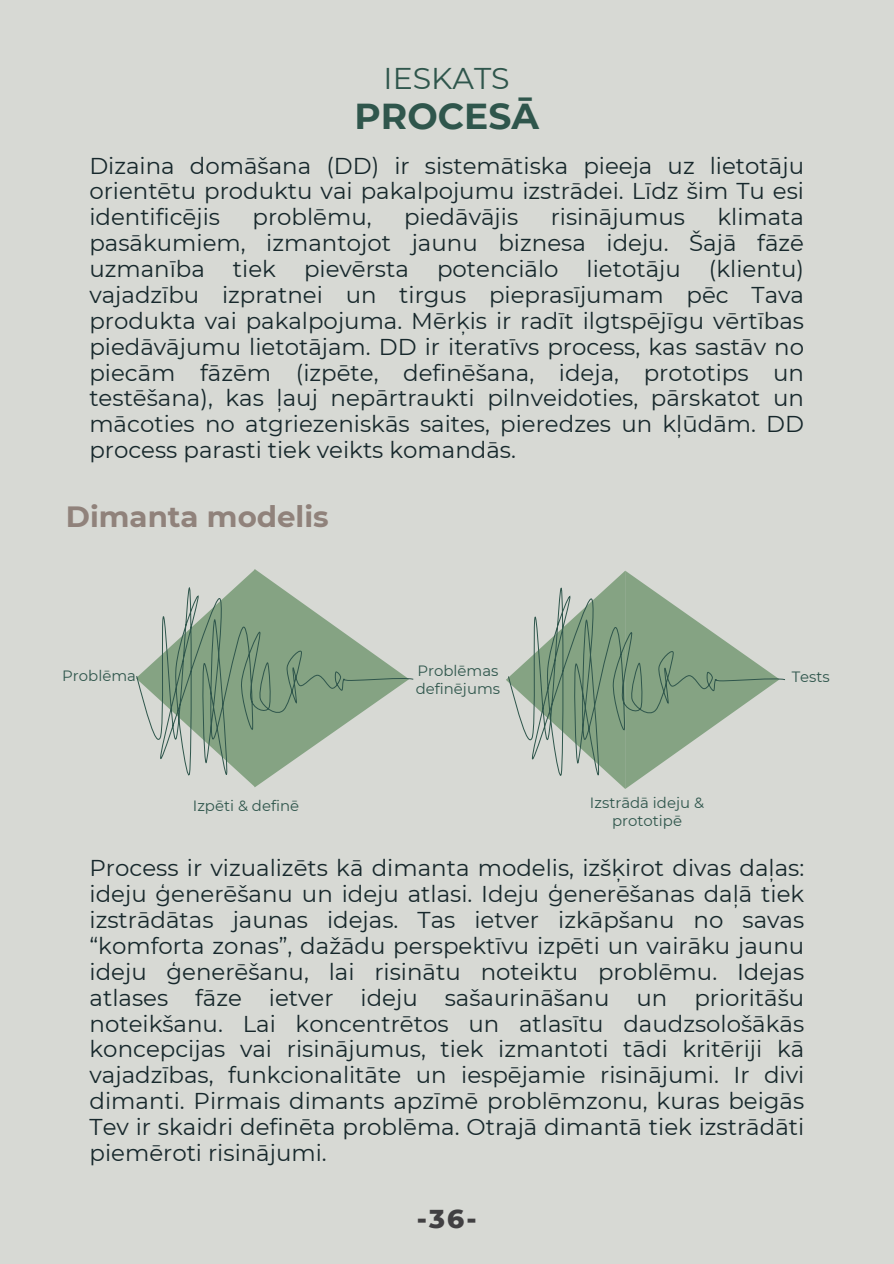
<style>
.page{position:relative;width:894px;height:1264px;background:#fff}
.page>*{position:absolute;margin:0;border:0;box-sizing:border-box;transform-origin:0 0}
.t1{font:700 36px "Montserrat";color:#2f564c}
.t2{font:30px "Montserrat";color:#2f564c}
.t3{font:700 29.25px "Montserrat";color:#90827b}
.t4{font:800 26.4px "Montserrat";color:#414042}
.t5{font:22.95px/25.8px "Montserrat";color:#17282c;text-align:justify}
.t6{font:14.85px/17.7px "Montserrat";color:#2f564c;text-align:center}
</style>
<div class="page">
<div style="left:0;top:0;width:893px;height:1263px;background:#d7d9d4"></div>
<svg style="left:236px;top:569px;width:44px;height:218px"></svg>
<svg style="left:506px;top:571px;width:144px;height:218px"></svg>
<svg style="left:136px;top:587px;width:277px;height:189px"></svg>
<svg style="left:508px;top:588px;width:276px;height:189px"></svg>
<p class="t2" style="left:383px;top:60px;width:128px">IESKATS</p>
<p class="t1" style="left:354px;top:94px;width:186px">PROCESĀ</p>
<p class="t5" style="left:89px;top:152px;width:716px">Dizaina domāšana (DD) ir sistemātiska pieeja uz lietotāju orientētu produktu vai pakalpojumu izstrādei. Līdz šim Tu esi identificējis</p>
<p class="t5" style="left:252px;top:204px;width:120px">problēmu,</p>
<p class="t5" style="left:404px;top:204px;width:115px">piedāvājis</p>
<p class="t5" style="left:550px;top:204px;width:136px">risinājumus</p>
<p class="t5" style="left:89px;top:204px;width:716px;text-indent:628px">klimata pasākumiem, izmantojot jaunu biznesa ideju. Šajā fāzē uzmanība tiek pievērsta potenciālo lietotāju (klientu) vajadzību izpratnei un tirgus pieprasījumam pēc Tava produkta vai pakalpojuma. Mērķis ir radīt ilgtspējīgu vērtības piedāvājumu lietotājam. DD ir iteratīvs process, kas sastāv no piecām fāzēm (izpēte, definēšana, ideja, prototips un testēšana), kas ļauj nepārtraukti pilnveidoties, pārskatot un mācoties no atgriezeniskās saites, pieredzes un kļūdām. DD process parasti tiek veikts komandās.</p>
<p class="t3" style="left:66px;top:499px;width:264px">Dimanta modelis</p>
<p class="t6" style="left:415px;top:662px;width:86px;text-align:left">Problēmas definējums</p>
<p class="t6" style="left:62px;top:666px;width:75px">Problēma</p>
<p class="t6" style="left:791px;top:667px;width:40px">Tests</p>
<p class="t6" style="left:193px;top:796px;width:108px">Izpēti &amp; definē</p>
<p class="t6" style="left:590px;top:793px;width:115px">Izstrādā ideju &amp; prototipē</p>
<p class="t5" style="left:89px;top:855px;width:716px">Process ir vizualizēts kā dimanta modelis, izšķirot divas daļas: ideju ģenerēšanu un ideju atlasi. Ideju ģenerēšanas daļā tiek izstrādātas jaunas idejas. Tas ietver izkāpšanu no savas “komforta zonas”, dažādu perspektīvu izpēti un vairāku jaunu ideju ģenerēšanu, lai risinātu noteiktu problēmu. Idejas atlases fāze ietver ideju sašaurināšanu un prioritāšu noteikšanu. Lai koncentrētos un atlasītu daudzsološākās koncepcijas vai risinājumus, tiek izmantoti tādi kritēriji kā vajadzības, funkcionalitāte un iespējamie risinājumi. Ir divi dimanti. Pirmais dimants apzīmē problēmzonu, kuras beigās Tev ir skaidri definēta problēma. Otrajā dimantā tiek izstrādāti piemēroti risinājumi.</p>
<p class="t4" style="left:417px;top:1201px;width:61px">-36-</p>
</div>
